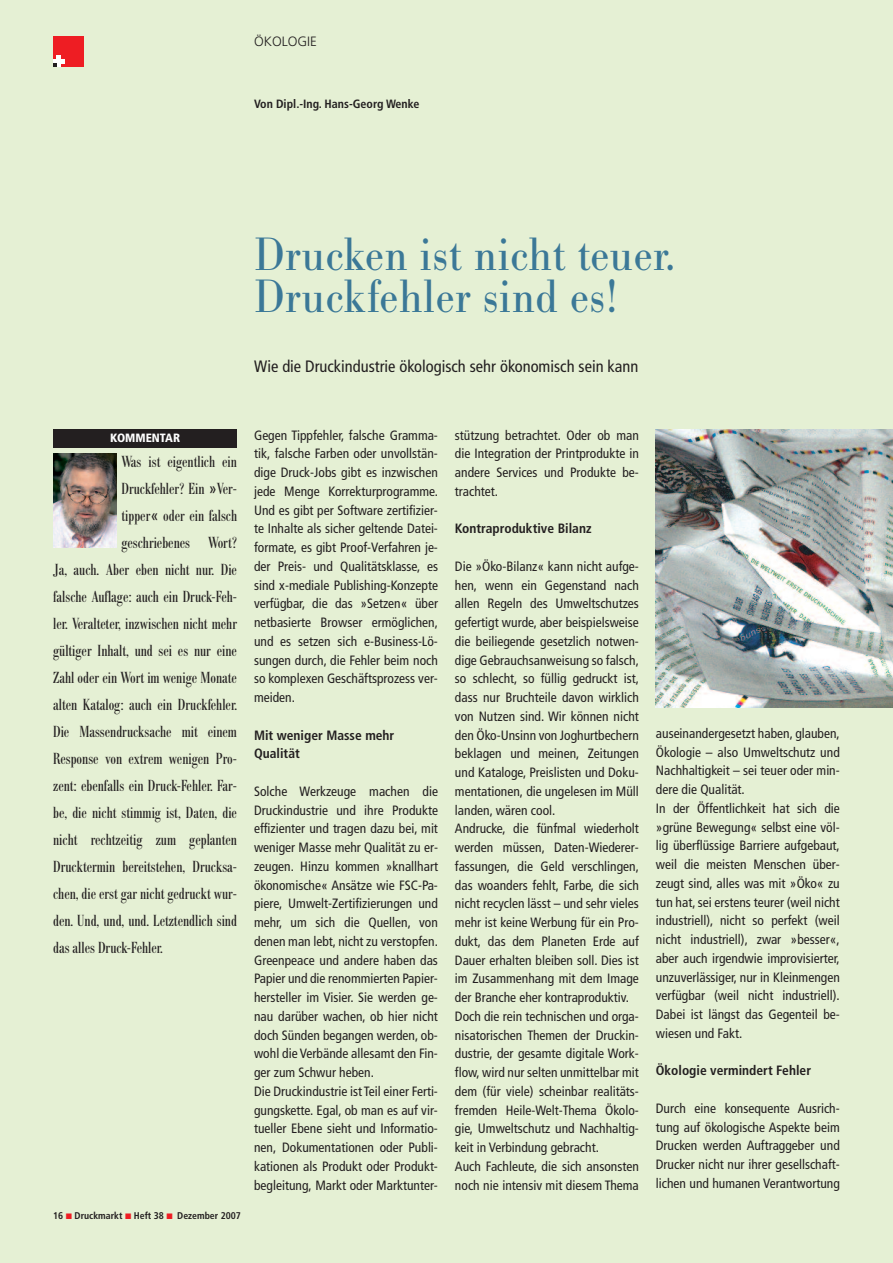
<style>
.page{position:relative;width:893px;height:1263px;background:#e5f0d4}
.page>*{position:absolute;margin:0;border:0;box-sizing:border-box;transform-origin:0 0}
.t1{font:48px/42px "Bodoni Nr 1 SB";color:#3b7897;scale:.9 1}
.t2{font:16.5px "Bodoni Nr 1 SB Con";color:#231f20}
.t3{font:condensed 16.5px "Frutiger";color:#231f20}
.t4{font:condensed 13.5px/18.8px "Frutiger";color:#231f20;text-align:justify}
.t5{font:700 condensed 13.5px/18.8px "Frutiger";color:#231f20}
.t6{font:300 13.5px "Frutiger";color:#231f20}
.t7{font:700 condensed 12px "Frutiger";color:#231f20}
.t8{font:900 condensed 12px "Frutiger";color:#fff}
.t9{font:700 condensed 9.75px "Frutiger";color:#231f20}
.s1{font-family:"Frutiger";font-stretch:condensed}
</style>
<div class="page">
<div style="left:53px;top:429px;width:184px;height:18px;background:#231f20"></div>
<img style="left:53px;top:454px;width:64px;height:94px">
<img style="left:656px;top:429px;width:237px;height:278px">
<div style="left:53px;top:36px;width:31px;height:31px;background:#ee1d23"></div>
<div style="left:53px;top:59px;width:12px;height:5px;background:#fff"></div>
<hr style="left:57px;top:56px;width:4px;height:11px;background:#fff">
<p class="t6" style="left:254px;top:36px;width:64px">ÖKOLOGIE</p>
<p class="t7" style="left:254px;top:99px;width:167px">Von Dipl.-Ing. Hans-Georg Wenke</p>
<h1 class="t1" style="left:254px;top:232px;width:469px">Drucken ist nicht teuer.<br>Druckfehler sind es!</h1>
<p class="t3" style="left:254px;top:359px;width:386px">Wie die Druckindustrie ökologisch sehr ökonomisch sein kann</p>
<p class="t8" style="left:110px;top:433px;width:72px">KOMMENTAR</p>
<p class="t2" style="left:121px;top:451px;width:117px">Was ist eigentlich ein</p>
<p class="t2" style="left:121px;top:478px;width:117px">Druckfehler? Ein <span class="s1">»</span>Ver-</p>
<p class="t2" style="left:121px;top:505px;width:117px">tipper<span class="s1">«</span> oder ein falsch</p>
<p class="t2" style="left:121px;top:532px;width:117px">geschriebenes Wort?</p>
<p class="t2" style="left:53px;top:559px;width:185px">Ja, auch. Aber eben nicht nur. Die</p>
<p class="t2" style="left:53px;top:586px;width:185px">falsche Auflage: auch ein Druck-Feh-</p>
<p class="t2" style="left:53px;top:613px;width:185px">ler. Veralteter, inzwischen nicht mehr</p>
<p class="t2" style="left:53px;top:640px;width:185px">gültiger Inhalt, und sei es nur eine</p>
<p class="t2" style="left:53px;top:667px;width:185px">Zahl oder ein Wort im wenige Monate</p>
<p class="t2" style="left:53px;top:694px;width:185px">alten Katalog: auch ein Druckfehler.</p>
<p class="t2" style="left:53px;top:721px;width:185px">Die Massendrucksache mit einem</p>
<p class="t2" style="left:53px;top:748px;width:185px">Response von extrem wenigen Pro-</p>
<p class="t2" style="left:53px;top:775px;width:185px">zent: ebenfalls ein Druck-Fehler. Far-</p>
<p class="t2" style="left:53px;top:802px;width:185px">be, die nicht stimmig ist, Daten, die</p>
<p class="t2" style="left:53px;top:829px;width:185px">nicht rechtzeitig zum geplanten</p>
<p class="t2" style="left:53px;top:856px;width:185px">Drucktermin bereitstehen, Drucksa-</p>
<p class="t2" style="left:53px;top:883px;width:185px">chen, die erst gar nicht gedruckt wur-</p>
<p class="t2" style="left:53px;top:910px;width:185px">den. Und, und, und. Letztendlich sind</p>
<p class="t2" style="left:53px;top:937px;width:111px">das alles Druck-Fehler.</p>
<p class="t9" style="left:53px;top:1212px;width:112px">16 Druckmarkt Heft 38</p>
<p class="t9" style="left:177px;top:1212px;width:65px">Dezember 2007</p>
<p class="t4" style="left:254px;top:427px;width:185px">Gegen Tippfehler, falsche Gramma&shy;tik, falsche Farben oder unvollstän&shy;dige Druck-Jobs gibt es inzwischen jede Menge Korrekturprogramme.<br>Und es gibt per Software zertifizier&shy;te Inhalte als sicher geltende Datei&shy;formate, es gibt Proof-Verfahren je&shy;der Preis- und Qualitätsklasse, es sind x-mediale Publishing-Konzepte verfügbar, die das »Setzen« über netbasierte Browser ermöglichen, und es setzen sich e-Business-Lö&shy;sungen durch, die Fehler beim noch so komplexen Geschäftsprozess ver&shy;meiden.</p>
<p class="t5" style="left:254px;top:727px;width:142px">Mit weniger Masse mehr<br>Qualität</p>
<p class="t4" style="left:254px;top:783px;width:185px;text-align:left">Solche Werkzeuge machen die Druckindustrie und ihre Produkte effizienter und tragen dazu bei, mit weniger Masse mehr Qualität zu er&shy;zeugen. Hinzu kommen »knallhart ökonomische« Ansätze wie FSC-Pa&shy;piere, Umwelt-Zertifizierungen und mehr, um sich die Quellen, von denen man lebt, nicht zu verstopfen.<br>Greenpeace und andere haben das Papier und die renommierten Papier&shy;hersteller im Visier. Sie werden ge&shy;nau darüber wachen, ob hier nicht doch Sünden begangen werden, ob&shy;wohl die Verbände allesamt den Fin&shy;ger zum Schwur heben.<br>Die Druckindustrie ist Teil einer Ferti&shy;gungskette. Egal, ob man es auf vir&shy;tueller Ebene sieht und Informatio&shy;nen, Dokumentationen oder Publi&shy;kationen als Produkt oder Produkt&shy;begleitung, Markt oder Marktunter-</p>
<p class="t4" style="left:455px;top:427px;width:185px">stützung betrachtet. Oder ob man die Integration der Printprodukte in andere Services und Produkte be&shy;trachtet.</p>
<p class="t5" style="left:455px;top:520px;width:138px">Kontraproduktive Bilanz</p>
<p class="t4" style="left:455px;top:558px;width:185px;text-align:left">Die »Öko-Bilanz« kann nicht aufge&shy;hen, wenn ein Gegenstand nach allen Regeln des Umweltschutzes gefertigt wurde, aber beispielsweise die beiliegende gesetzlich notwen&shy;dige Gebrauchsanweisung so falsch, so schlecht, so füllig gedruckt ist, dass nur Bruchteile davon wirklich von Nutzen sind. Wir können nicht den Öko-Unsinn von Joghurtbechern beklagen und meinen, Zeitungen und Kataloge, Preislisten und Doku&shy;mentationen, die ungelesen im Müll landen, wären cool.<br>Andrucke, die fünfmal wiederholt werden müssen, Daten-Wiederer&shy;fassungen, die Geld verschlingen, das woanders fehlt, Farbe, die sich nicht recyclen lässt – und sehr vieles mehr ist keine Werbung für ein Pro&shy;dukt, das dem Planeten Erde auf Dauer erhalten bleiben soll. Dies ist im Zusammenhang mit dem Image der Branche eher kontraproduktiv.<br>Doch die rein technischen und orga&shy;nisatorischen Themen der Druckin&shy;dustrie, der gesamte digitale Work&shy;flow, wird nur selten unmittelbar mit dem (für viele) scheinbar realitäts&shy;fremden Heile-Welt-Thema Ökolo&shy;gie, Umweltschutz und Nachhaltig&shy;keit in Verbindung gebracht.<br>Auch Fachleute, die sich ansonsten noch nie intensiv mit diesem Thema</p>
<p class="t4" style="left:656px;top:725px;width:185px;text-align:left">auseinandergesetzt haben, glauben, Ökologie – also Umweltschutz und Nachhaltigkeit – sei teuer oder min&shy;dere die Qualität.<br>In der Öffentlichkeit hat sich die »grüne Bewegung« selbst eine völ&shy;lig überflüssige Barriere aufgebaut, weil die meisten Menschen über&shy;zeugt sind, alles was mit »Öko« zu tun hat, sei erstens teurer (weil nicht industriell), nicht so perfekt (weil nicht industriell), zwar »besser«, aber auch irgendwie improvisierter, unzuverlässiger, nur in Kleinmengen verfügbar (weil nicht industriell).<br>Dabei ist längst das Gegenteil be&shy;wiesen und Fakt.</p>
<p class="t5" style="left:656px;top:1062px;width:157px">Ökologie vermindert Fehler</p>
<p class="t4" style="left:656px;top:1100px;width:185px">Durch eine konsequente Ausrich&shy;tung auf ökologische Aspekte beim Drucken werden Auftraggeber und Drucker nicht nur ihrer gesellschaft&shy;lichen und humanen Verantwortung</p>
</div>
